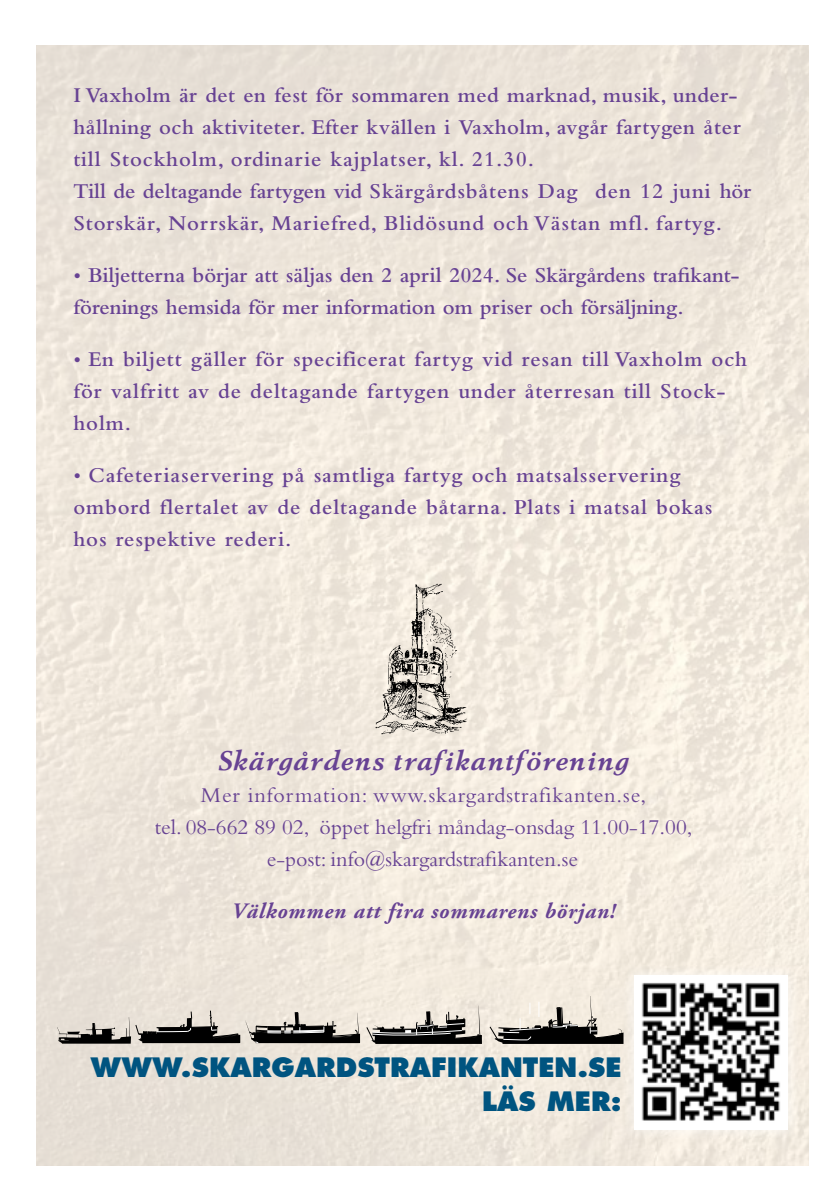
<style>
.page{position:relative;width:840px;height:1191px;background:#fff}
.page>*{position:absolute;margin:0;border:0;box-sizing:border-box;transform-origin:0 0}
.t1{font:italic 700 28px "Berling";letter-spacing:.04em;color:#674293}
.t2{font:800 26px/34px "Futura";color:#005480;text-align:right}
.t3{font:600 22px/32px "Bembo";letter-spacing:.02em;color:#674293}
.t4{font:600 22px/32px "Bembo";letter-spacing:.04em;color:#674293}
.t5{font:22px/32px "Bembo";color:#674293;text-align:center}
.t6{font:600 22px/32px "Bembo";color:#674293}
.t7{font:italic 700 22px "Adobe Garamond";letter-spacing:.04em;color:#674293}
</style>
<div class="page">
<img style="left:37px;top:45px;width:771px;height:1120px">
<div style="left:621px;top:962px;width:179px;height:180px;background:#fff;opacity:.75"></div>
<img style="left:634px;top:976px;width:153px;height:153px">
<svg style="left:57px;top:1010px;width:303px;height:33px;background:#99948d"></svg>
<svg style="left:366px;top:1005px;width:115px;height:39px;background:#9a958f"></svg>
<svg style="left:489px;top:951px;width:134px;height:93px;background:#cdc6bc"></svg>
<img style="left:373px;top:581px;width:98px;height:157px">
<p class="t3" style="left:73px;top:79px;width:679px">I Vaxholm är det en fest för sommaren med marknad, musik, under&shy;hållning och aktiviteter. Efter kvällen i Vaxholm, avgår fartygen åter till Stockholm, ordinarie kajplatser, kl. 21.30.<br>Till de deltagande fartygen vid Skärgårdsbåtens Dag den 12 juni hör Storskär, Norrskär, Mariefred, Blidösund och Västan mfl. fartyg.</p>
<p class="t6" style="left:73px;top:259px;width:667px">• Biljetterna börjar att säljas den 2 april 2024. Se Skärgårdens trafikant&shy;förenings hemsida för mer information om priser och försäljning.</p>
<p class="t4" style="left:73px;top:343px;width:674px">• En biljett gäller för specificerat fartyg vid resan till Vaxholm och för valfritt av de deltagande fartygen under återresan till Stock&shy;holm.</p>
<p class="t4" style="left:73px;top:459px;width:640px">• Cafeteriaservering på samtliga fartyg och matsalsservering ombord flertalet av de deltagande båtarna. Plats i matsal bokas hos respektive rederi.</p>
<p class="t1" style="left:217px;top:744px;width:412px">Skärgårdens trafikantförening</p>
<p class="t5" style="left:155px;top:778px;width:539px">Mer information: www.skargardstrafikanten.se,<br>tel. 08-662 89 02, öppet helgfri måndag-onsdag 11.00-17.00, e-post: info@skargardstrafikanten.se</p>
<p class="t7" style="left:230px;top:899px;width:385px">Välkommen att fira sommarens början!</p>
<p class="t2" style="left:91px;top:1050px;width:532px">WWW.SKARGARDSTRAFIKANTEN.SE<br>LÄS MER:</p>
</div>
